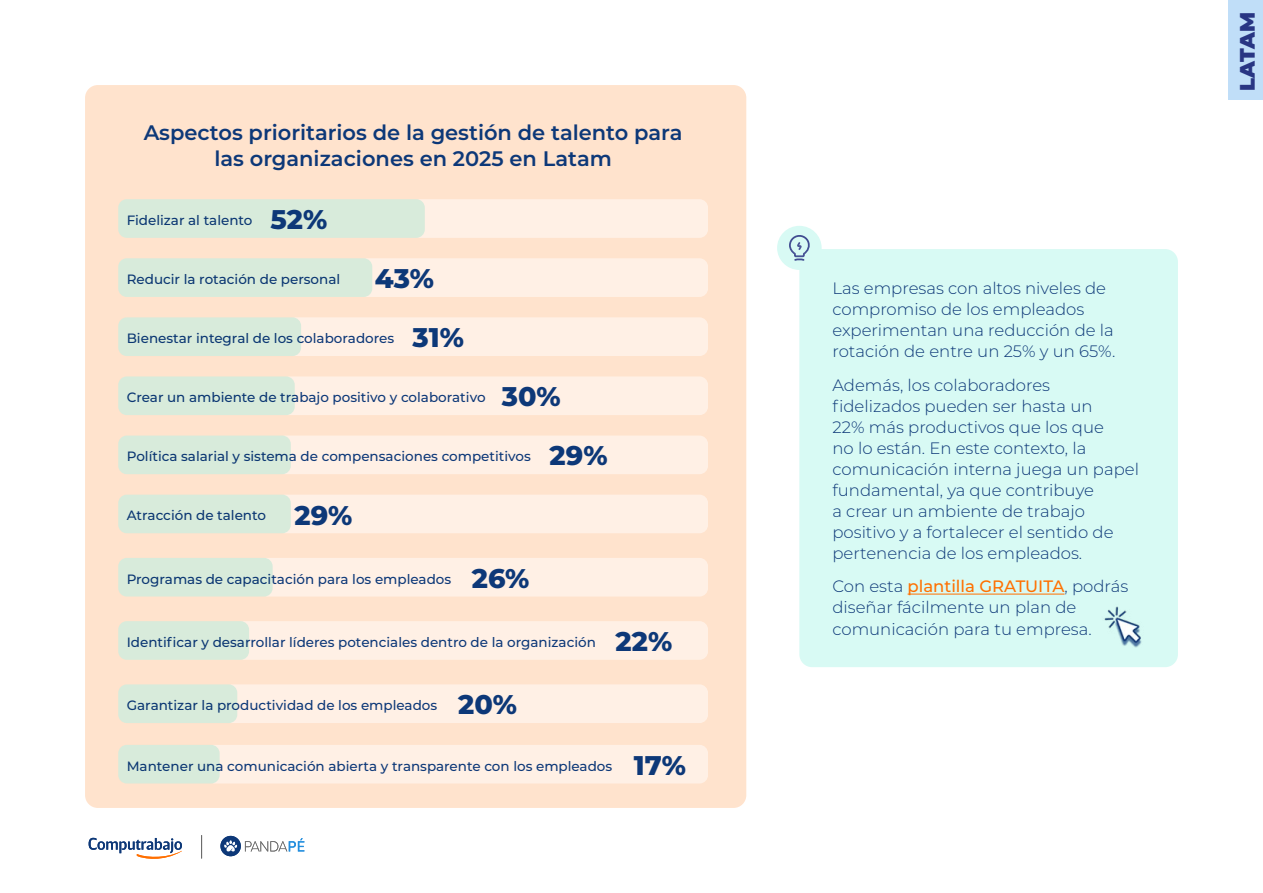
<style>
.page{position:relative;width:1263px;height:893px;background:#fff}
.page>*{position:absolute;margin:0;border:0;box-sizing:border-box;transform-origin:0 0}
.t1{font:800 27px/59.1px "Montserrat";color:#0d3878}
.t2{font:600 21px/25.2px "Montserrat";color:#0d3878;text-align:center}
.t3{font:900 21px "Montserrat";color:#283583}
.t4{font:300 16.5px/21px "Montserrat";color:#0d3878}
.t5{font:500 13.5px "Montserrat";color:#0d3878}
.s1{font-weight:500;color:#ff7000}
</style>
<div class="page">
<div style="left:85px;top:85px;width:661px;height:723px;background:#ffe3cd;border-radius:13px"></div>
<div style="left:118px;top:199px;width:590px;height:39px;background:#fff0e5;border-radius:9px"></div>
<div style="left:118px;top:258px;width:590px;height:39px;background:#fff0e5;border-radius:9px"></div>
<div style="left:118px;top:317px;width:590px;height:39px;background:#fff0e5;border-radius:9px"></div>
<div style="left:118px;top:376px;width:590px;height:39px;background:#fff0e5;border-radius:9px"></div>
<div style="left:118px;top:436px;width:590px;height:38px;background:#fff0e5;border-radius:9px"></div>
<div style="left:118px;top:495px;width:590px;height:38px;background:#fff0e5;border-radius:9px"></div>
<div style="left:118px;top:558px;width:590px;height:38px;background:#fff0e5;border-radius:9px"></div>
<div style="left:118px;top:621px;width:590px;height:39px;background:#fff0e5;border-radius:9px"></div>
<div style="left:118px;top:684px;width:590px;height:39px;background:#fff0e5;border-radius:9px"></div>
<div style="left:118px;top:745px;width:590px;height:38px;background:#fff0e5;border-radius:9px"></div>
<div style="left:118px;top:199px;width:307px;height:39px;background:#d8ebdb;border-radius:9px"></div>
<div style="left:118px;top:258px;width:254px;height:39px;background:#d8ebdb;border-radius:9px"></div>
<div style="left:118px;top:317px;width:183px;height:39px;background:#d8ebdb;border-radius:9px"></div>
<div style="left:118px;top:376px;width:177px;height:39px;background:#d8ebdb;border-radius:9px"></div>
<div style="left:118px;top:436px;width:173px;height:38px;background:#d8ebdb;border-radius:9px"></div>
<div style="left:118px;top:495px;width:173px;height:38px;background:#d8ebdb;border-radius:9px"></div>
<div style="left:118px;top:558px;width:155px;height:38px;background:#d8ebdb;border-radius:9px"></div>
<div style="left:118px;top:621px;width:131px;height:39px;background:#d8ebdb;border-radius:9px"></div>
<div style="left:118px;top:684px;width:119px;height:39px;background:#d8ebdb;border-radius:9px"></div>
<div style="left:118px;top:745px;width:102px;height:38px;background:#d8ebdb;border-radius:9px"></div>
<div style="left:799px;top:249px;width:379px;height:418px;background:#d8faf4;border-radius:13px"></div>
<hr style="left:907px;top:594px;width:157px;height:1px;background:#ff7000">
<div style="left:777px;top:226px;width:45px;height:44px;background:#d8faf4;border-radius:50%"></div>
<svg style="left:777px;top:226px;width:45px;height:35px"></svg>
<img style="left:1104px;top:606px;width:38px;height:41px">
<div style="left:1229px;top:0;width:34px;height:99px;background:#c0def8"></div>
<svg style="left:245px;top:838px;width:59px;height:13px"></svg>
<div style="left:220px;top:836px;width:21px;height:20px;background:#0d3878;border-radius:50%"></div>
<svg style="left:224px;top:840px;width:13px;height:12px"></svg>
<svg style="left:89px;top:838px;width:93px;height:21px"></svg>
<svg style="left:201px;top:835px;width:1px;height:23px"></svg>
<p class="t2" style="left:144px;top:119px;width:540px">Aspectos prioritarios de la gestión de talento para las organizaciones en 2025 en Latam</p>
<p class="t5" style="left:127px;top:211px;width:127px">Fidelizar al talento</p>
<h1 class="t1" style="left:271px;top:189px;width:58px">52%</h1>
<h1 class="t1" style="left:412px;top:248px;width:53px;text-indent:-38px">43%<br>31%</h1>
<p class="t5" style="left:127px;top:270px;width:215px">Reducir la rotación de personal</p>
<p class="t5" style="left:127px;top:329px;width:269px">Bienestar integral de los colaboradores</p>
<h1 class="t1" style="left:550px;top:366px;width:59px;text-indent:-48px">30%<br>29%</h1>
<p class="t5" style="left:127px;top:388px;width:360px">Crear un ambiente de trabajo positivo y colaborativo</p>
<p class="t5" style="left:127px;top:447px;width:406px">Política salarial y sistema de compensaciones competitivos</p>
<p class="t5" style="left:127px;top:506px;width:141px">Atracción de talento</p>
<h1 class="t1" style="left:295px;top:484px;width:59px">29%</h1>
<p class="t5" style="left:127px;top:569px;width:326px">Programas de capacitación para los empleados</p>
<h1 class="t1" style="left:472px;top:547px;width:59px">26%</h1>
<p class="t5" style="left:127px;top:633px;width:471px">Identificar y desarrollar líderes potenciales dentro de la organización</p>
<p class="t5" style="left:127px;top:696px;width:312px">Garantizar la productividad de los empleados</p>
<h1 class="t1" style="left:458px;top:674px;width:60px">20%</h1>
<h1 class="t1" style="left:615px;top:610px;width:58px">22%</h1>
<p class="t5" style="left:127px;top:756px;width:487px">Mantener una comunicación abierta y transparente con los empleados</p>
<h1 class="t1" style="left:634px;top:734px;width:54px">17%</h1>
<p class="t4" style="left:832px;top:277px;width:284px">Las empresas con altos niveles de compromiso de los empleados experimentan una reducción de la rotación de entre un 25% y un 65%.</p>
<p class="t4" style="left:832px;top:374px;width:308px">Además, los colaboradores fidelizados pueden ser hasta un<br>22% más productivos que los que<br>no lo están. En este contexto, la comunicación interna juega un papel fundamental, ya que contribuye<br>a crear un ambiente de trabajo positivo y a fortalecer el sentido de pertenencia de los empleados.</p>
<p class="t4" style="left:832px;top:576px;width:298px">Con esta <span class="s1">plantilla GRATUITA</span>, podrás diseñar fácilmente un plan de comunicación para tu empresa.</p>
<p class="t3" style="left:1231px;top:91px;width:81px;rotate:-90deg">LATAM</p>
</div>
